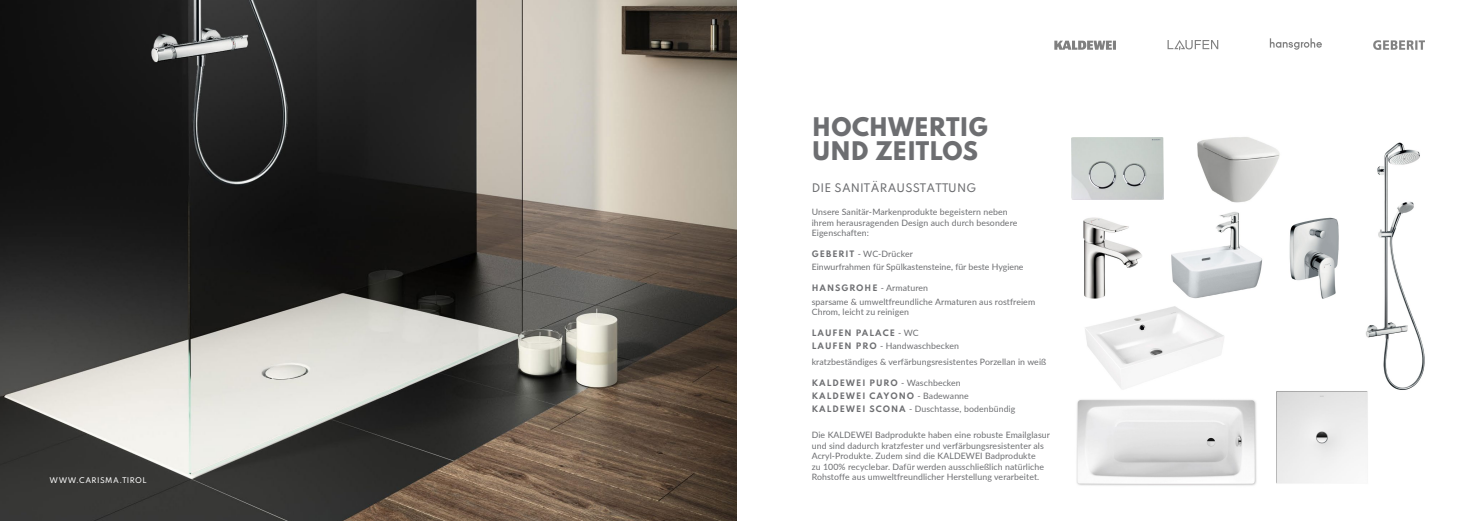
<style>
.page{position:relative;width:1474px;height:521px;background:#fff}
.page>*{position:absolute;margin:0;border:0;box-sizing:border-box;transform-origin:0 0}
.t1{font:800 22.75px/23.6px "Spartan";letter-spacing:-.01em;color:#6d6e71}
.t2{font:500 10.5px "Spartan";letter-spacing:.015em;color:#6d6e71}
.t3{font:8.75px/10.5px "Lato";letter-spacing:.01em;color:#6d6e71}
.t4{font:700 7.88px/13.1px "Spartan";letter-spacing:.125em;color:#6d6e71}
.t5{font:500 7px "Spartan";letter-spacing:.065em;color:#fff}
.s1{font-family:"Spartan";font-weight:700;font-size:7.88px}
.s2{font-family:"Lato";font-weight:400;font-size:8.75px}
</style>
<div class="page">
<img style="left:0;top:0;width:737px;height:521px">
<img style="left:1289px;top:217px;width:50px;height:82px">
<img style="left:1083px;top:217px;width:59px;height:81px">
<img style="left:1071px;top:137px;width:92px;height:63px">
<img style="left:1171px;top:212px;width:92px;height:87px">
<img style="left:1085px;top:306px;width:139px;height:83px">
<svg style="left:1054px;top:41px;width:61px;height:9px"></svg>
<svg style="left:1269px;top:38px;width:52px;height:12px"></svg>
<svg style="left:1167px;top:40px;width:51px;height:11px"></svg>
<img style="left:1076px;top:399px;width:181px;height:87px">
<img style="left:1276px;top:391px;width:92px;height:93px">
<img style="left:1373px;top:41px;width:51px;height:8px">
<img style="left:1197px;top:137px;width:83px;height:66px">
<img style="left:1366px;top:142px;width:59px;height:248px">
<p class="t5" style="left:50px;top:475px;width:99px">WWW.CARISMA.TIROL</p>
<h1 class="t1" style="left:811px;top:115px;width:178px">HOCHWERTIG<br>UND ZEITLOS</h1>
<p class="t2" style="left:811px;top:180px;width:166px">DIE SANITÄRAUSSTATTUNG</p>
<p class="t3" style="left:811px;top:206px;width:207px">Unsere Sanitär-Markenprodukte begeistern neben ihrem herausragenden Design auch durch besondere<br>Eigenschaften:</p>
<p class="t3" style="left:811px;top:247px;width:213px;line-height:13.1px"><span class="s1">GEBERIT</span> - WC-Drücker<br>Einwurfrahmen für Spülkastensteine, für beste Hygiene</p>
<p class="t3" style="left:811px;top:281px;width:225px;line-height:13.1px"><span class="s1">HANSGROHE</span> - Armaturen<br>sparsame &amp; umweltfreundliche Armaturen aus rostfreiem</p>
<p class="t3" style="left:811px;top:306px;width:99px">Chrom, leicht zu reinigen</p>
<p class="t4" style="left:811px;top:326px;width:108px">LAUFEN PALACE <span class="s2">- WC</span></p>
<p class="t3" style="left:811px;top:338px;width:236px;line-height:15.8px"><span class="s1">LAUFEN PRO</span> - Handwaschbecken<br>kratzbeständiges &amp; verfärbungsresistentes Porzellan in weiß</p>
<p class="t4" style="left:811px;top:376px;width:159px">KALDEWEI PURO <span class="s2">- Waschbecken<br></span>KALDEWEI CAYONO <span class="s2">- Badewanne</span></p>
<p class="t3" style="left:811px;top:403px;width:205px"><span class="s1">KALDEWEI SCONA</span> - Duschtasse, bodenbündig</p>
<p class="t3" style="left:811px;top:430px;width:240px">Die KALDEWEI Badprodukte haben eine robuste Emailglasur und sind dadurch kratzfester und verfärbungsresistenter als Acryl-Produkte. Zudem sind die KALDEWEI Badprodukte<br>zu 100% recyclebar. Dafür werden ausschließlich natürliche Rohstoffe aus umweltfreundlicher Herstellung verarbeitet.</p>
</div>
